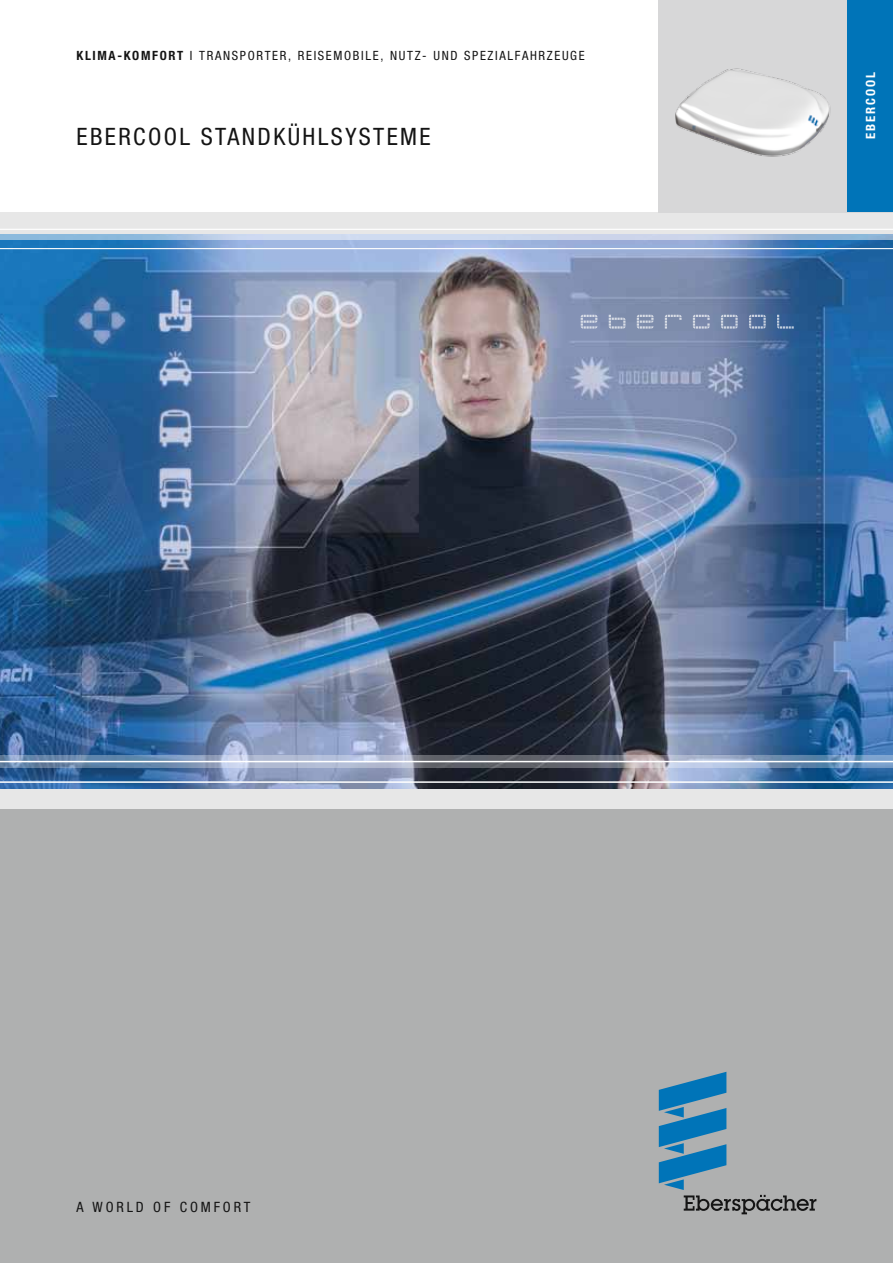
<style>
.page{position:relative;width:893px;height:1263px;background:#fff}
.page>*{position:absolute;margin:0;border:0;box-sizing:border-box;transform-origin:0 0}
.t1{font:condensed 24px "Helvetica Neue LTW1 G";letter-spacing:.1em;color:#141414}
.t2{font:condensed 14.25px "Helvetica Neue LTW1 G";letter-spacing:.2em;color:#141414}
.t3{font:condensed 12.75px "Helvetica Neue LTW1 G";letter-spacing:.13em;color:#141414}
.t4{font:700 condensed 12.75px "Helvetica Neue LTW1 G";letter-spacing:.13em;color:#141414}
.t5{font:700 condensed 12.75px "Helvetica Neue LTW1 G";letter-spacing:.15em;color:#fff}
.s1{font-weight:400}
</style>
<div class="page">
<div style="left:0;top:808px;width:893px;height:455px;background:#afb0b0"></div>
<svg style="left:659px;top:1072px;width:157px;height:142px"></svg>
<img style="left:0;top:240px;width:893px;height:549px">
<svg style="left:0;top:234px;width:893px;height:6px;background:#b5cbe6"></svg>
<div style="left:0;top:213px;width:893px;height:21px;background:#e7e7e7"></div>
<hr style="left:0;top:229px;width:893px;height:1px;background:#fff">
<hr style="left:0;top:248px;width:893px;height:1px;background:#fff">
<svg style="left:0;top:755px;width:893px;height:13px;background:#8a9ab2"></svg>
<hr style="left:0;top:761px;width:893px;height:1px;background:#fff">
<hr style="left:0;top:781px;width:893px;height:2px;background:#fff">
<div style="left:0;top:789px;width:893px;height:19px;background:#e7e7e7"></div>
<svg style="left:581px;top:315px;width:213px;height:14px;background:#8293b2"></svg>
<div style="left:659px;top:0;width:234px;height:212px;background:#d7d7d8"></div>
<div style="left:848px;top:0;width:45px;height:212px;background:#0074b8"></div>
<img style="left:675px;top:68px;width:156px;height:89px">
<p class="t4" style="left:77px;top:48px;width:180px">KLIMA-KOMFORT <span class="s1">I TRANSPORT</span></p>
<p class="t3" style="left:272px;top:48px;width:283px">ER , REI SEMOBIL E, NUT Z- UND SPEZIAL FAHRZEU</p>
<p class="t3" style="left:570px;top:48px;width:15px">GE</p>
<p class="t1" style="left:77px;top:122px;width:57px">EBERCOOL</p>
<p class="t1" style="left:201px;top:122px;width:231px">STANDKÜHLSYSTEME</p>
<p class="t5" style="left:863px;top:139px;width:68px;rotate:-90deg">EBERCOOL</p>
<p class="t2" style="left:77px;top:1198px;width:175px">A WORLD OF COMFORT</p>
</div>
